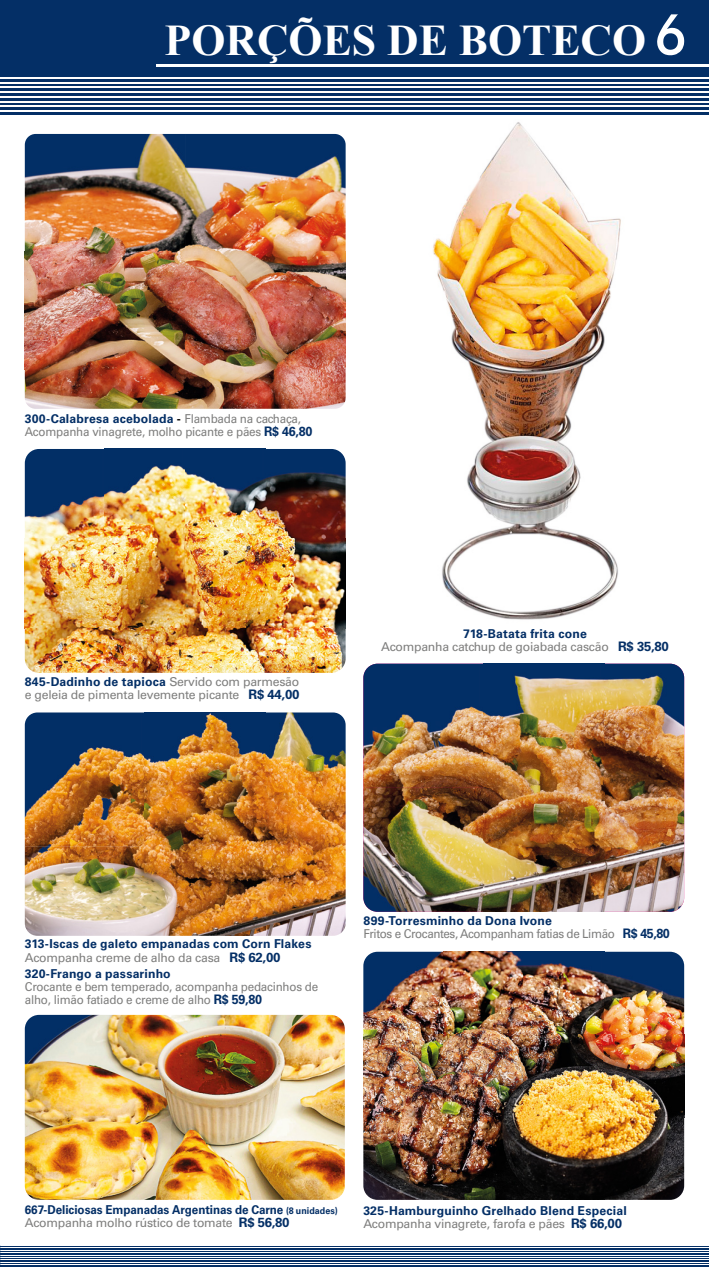
<style>
.page{position:relative;width:709px;height:1276px;background:#fff}
.page>*{position:absolute;margin:0;border:0;box-sizing:border-box;transform-origin:0 0}
.t1{font:700 43.75px "Times New Roman";color:#fff}
.t2{font:12.25px/13.1px "Univers LT Std";letter-spacing:-.02em;color:#7e7e7d;scale:.95 1}
.t3{font:700 12.25px/13.1px "Univers LT Std";letter-spacing:.01em;color:#042f66}
.t4{font:12.25px/13.1px "Univers LT Std";letter-spacing:-.02em;color:#7e7e7d;text-align:center}
.t5{font:700 12.25px/13.1px "Univers LT Std";letter-spacing:.01em;color:#042f66;scale:.95 1}
.s1{font-weight:700;color:#042f66}
.s2{font-weight:700;color:#000}
.s3{font-weight:700;font-size:13.12px;color:#042f66}
.s4{font-weight:400;color:#7e7e7d}
.s5{font-size:13.12px}
.s6{font-size:9.38px}
</style>
<div class="page">
<div style="left:0;top:74px;width:709px;height:41px;background:#042f66"></div>
<hr style="left:0;top:77px;width:709px;height:2px;background:#fff">
<hr style="left:0;top:82px;width:709px;height:1px;background:#fff">
<hr style="left:0;top:86px;width:709px;height:2px;background:#fff">
<hr style="left:0;top:91px;width:709px;height:2px;background:#fff">
<hr style="left:0;top:96px;width:709px;height:2px;background:#fff">
<hr style="left:0;top:101px;width:709px;height:1px;background:#fff">
<hr style="left:0;top:105px;width:709px;height:2px;background:#fff">
<hr style="left:0;top:110px;width:709px;height:2px;background:#fff">
<div style="left:0;top:0;width:709px;height:74px;background:#042f66"></div>
<svg style="left:0;top:1245px;width:709px;height:21px;fill:#042f66"></svg>
<hr style="left:0;top:1247px;width:709px;height:1px;background:#fff">
<hr style="left:0;top:1249px;width:709px;height:1px;background:#fff">
<hr style="left:0;top:1252px;width:709px;height:1px;background:#fff">
<hr style="left:0;top:1254px;width:709px;height:1px;background:#fff">
<hr style="left:0;top:1257px;width:709px;height:1px;background:#fff">
<hr style="left:0;top:1259px;width:709px;height:1px;background:#fff">
<hr style="left:0;top:1261px;width:709px;height:1px;background:#fff">
<hr style="left:0;top:1264px;width:709px;height:1px;background:#fff">
<img style="left:433px;top:122px;width:188px;height:498px">
<img style="left:25px;top:134px;width:320px;height:275px">
<img style="left:25px;top:449px;width:320px;height:224px">
<img style="left:25px;top:712px;width:320px;height:224px">
<img style="left:363px;top:951px;width:321px;height:248px">
<hr style="left:156px;top:65px;width:553px;height:2px;background:#fff">
<svg style="left:657px;top:14px;width:27px;height:41px"></svg>
<img style="left:363px;top:663px;width:321px;height:249px">
<img style="left:25px;top:1015px;width:320px;height:184px">
<h1 class="t1" style="left:165px;top:10px;width:483px">PORÇÕES DE BOTECO</h1>
<p class="t2" style="left:25px;top:412px;width:304px"><span class="s1">300-Calabresa acebolada</span> <span class="s2">-</span> Flambada na cachaça,<br>Acompanha vinagrete, molho picante e pães <span class="s3">R$ 46,80</span></p>
<p class="t4" style="left:25px;top:675px;width:276px;text-align:left"><span class="s1">845-Dadinho de tapioca</span> Servido com parmesão e geleia de pimenta levemente picante <span class="s3">R$ 44,00</span></p>
<p class="t4" style="left:381px;top:627px;width:289px"><span class="s1">718-Batata frita cone<br></span>Acompanha catchup de goiabada cascão <span class="s3">R$ 35,80</span></p>
<p class="t3" style="left:25px;top:937px;width:288px">313-Iscas de galeto empanadas com Corn Flakes<br><span class="s4">Acompanha creme de alho da casa</span> <span class="s5">R$ 62,00</span></p>
<p class="t3" style="left:25px;top:967px;width:147px">320-Frango a passarinho</p>
<p class="t2" style="left:25px;top:980px;width:310px">Crocante e bem temperado, acompanha pedacinhos de alho, limão fatiado e creme de alho <span class="s3">R$ 59,80</span></p>
<p class="t2" style="left:363px;top:914px;width:324px"><span class="s1">899-Torresminho da Dona Ivone<br></span>Fritos e Crocantes, Acompanham fatias de Limão <span class="s3">R$ 45,80</span></p>
<p class="t5" style="left:25px;top:1203px;width:331px">667-Deliciosas Empanadas Argentinas de Carne <span class="s6">(8 unidades)<br></span><span class="s4">Acompanha molho rústico de tomate</span> <span class="s5">R$ 56,80</span></p>
<p class="t3" style="left:363px;top:1203px;width:265px">325-Hamburguinho Grelhado Blend Especial<br><span class="s4">Acompanha vinagrete, farofa e pães</span> <span class="s5">R$ 66,00</span></p>
</div>
